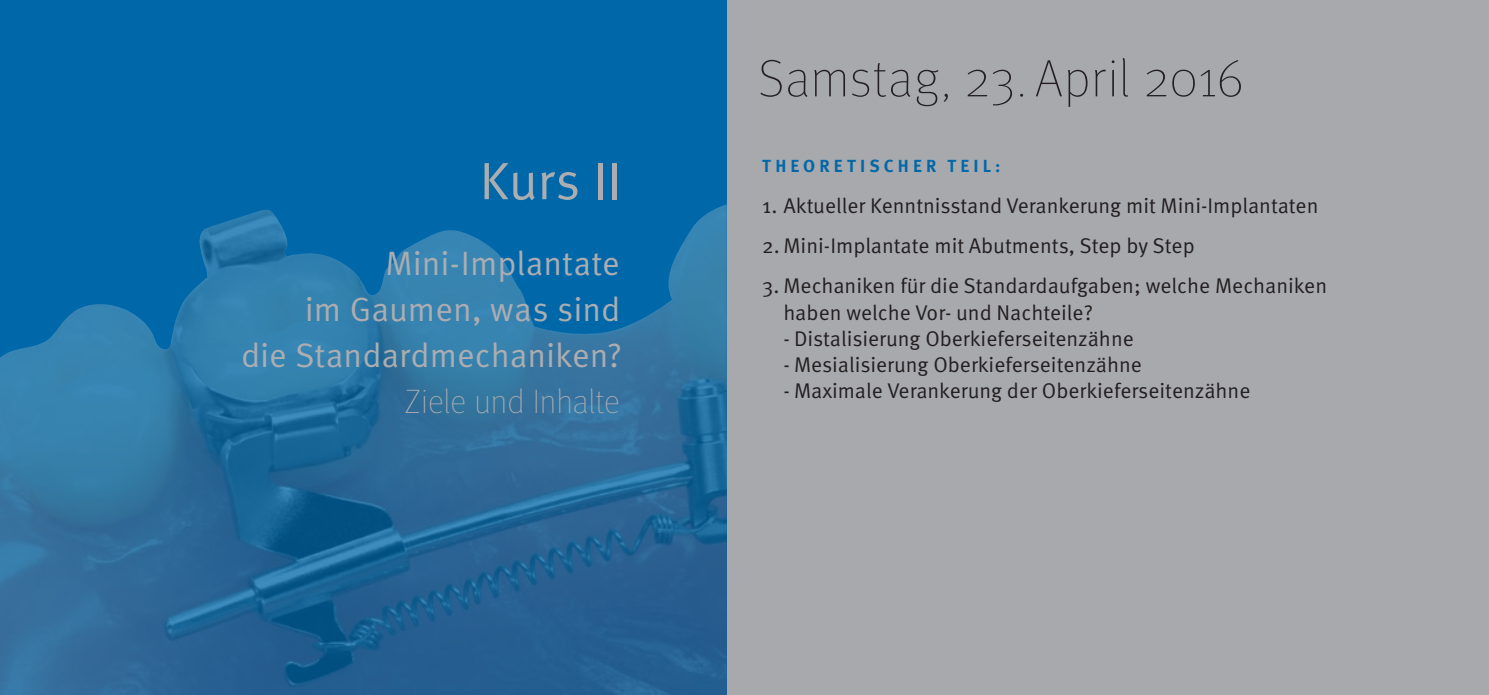
<style>
.page{position:relative;width:1489px;height:695px;background:#fff}
.page>*{position:absolute;margin:0;border:0;box-sizing:border-box;transform-origin:0 0}
.t1{font:100 52.5px "Meta OT";letter-spacing:.02em;color:#231f20}
.t2{font:52.5px "Meta OT Norm";color:#acadb1}
.t3{font:33.75px/46px "Meta OT Norm";letter-spacing:-.005em;color:#acadb1;text-align:right}
.t4{font:100 33.75px "Meta OT";color:#acadb1}
.t5{font:21.25px/26.2px "Meta OT Norm";color:#231f20}
.t6{font:700 17.5px "Meta Pro";letter-spacing:.235em;color:#0068a9}
</style>
<div class="page">
<div style="left:726px;top:0;width:762px;height:694px;background:#a8a9ad"></div>
<div style="left:0;top:0;width:726px;height:694px;background:#0068a9"></div>
<img style="left:0;top:204px;width:726px;height:490px">
<h1 class="t2" style="left:479px;top:149px;width:143px">Kurs II</h1>
<h2 class="t3" style="left:241px;top:241px;width:382px">Mini-Implantate<br>im Gaumen, was sind<br>die Standardmechaniken?</h2>
<h2 class="t4" style="left:405px;top:383px;width:216px">Ziele und Inhalte</h2>
<h1 class="t1" style="left:759px;top:49px;width:485px">Samstag, 23. April 2016</h1>
<p class="t6" style="left:762px;top:155px;width:240px">THEORETISCHER TEIL:</p>
<p class="t5" style="left:762px;top:192px;width:557px">1. Aktueller Kenntnisstand Verankerung mit Mini-Implantaten</p>
<p class="t5" style="left:762px;top:233px;width:434px">2. Mini-Implantate mit Abutments, Step by Step</p>
<p class="t5" style="left:783px;top:273px;width:545px;text-indent:-21px">3. Mechaniken für die Standardaufgaben; welche Mechaniken haben welche Vor- und Nachteile?</p>
<p class="t5" style="left:783px;top:325px;width:352px">- Distalisierung Oberkieferseitenzähne</p>
<p class="t5" style="left:783px;top:352px;width:360px">- Mesialisierung Oberkieferseitenzähne</p>
<p class="t5" style="left:783px;top:378px;width:468px">- Maximale Verankerung der Oberkieferseitenzähne</p>
</div>
